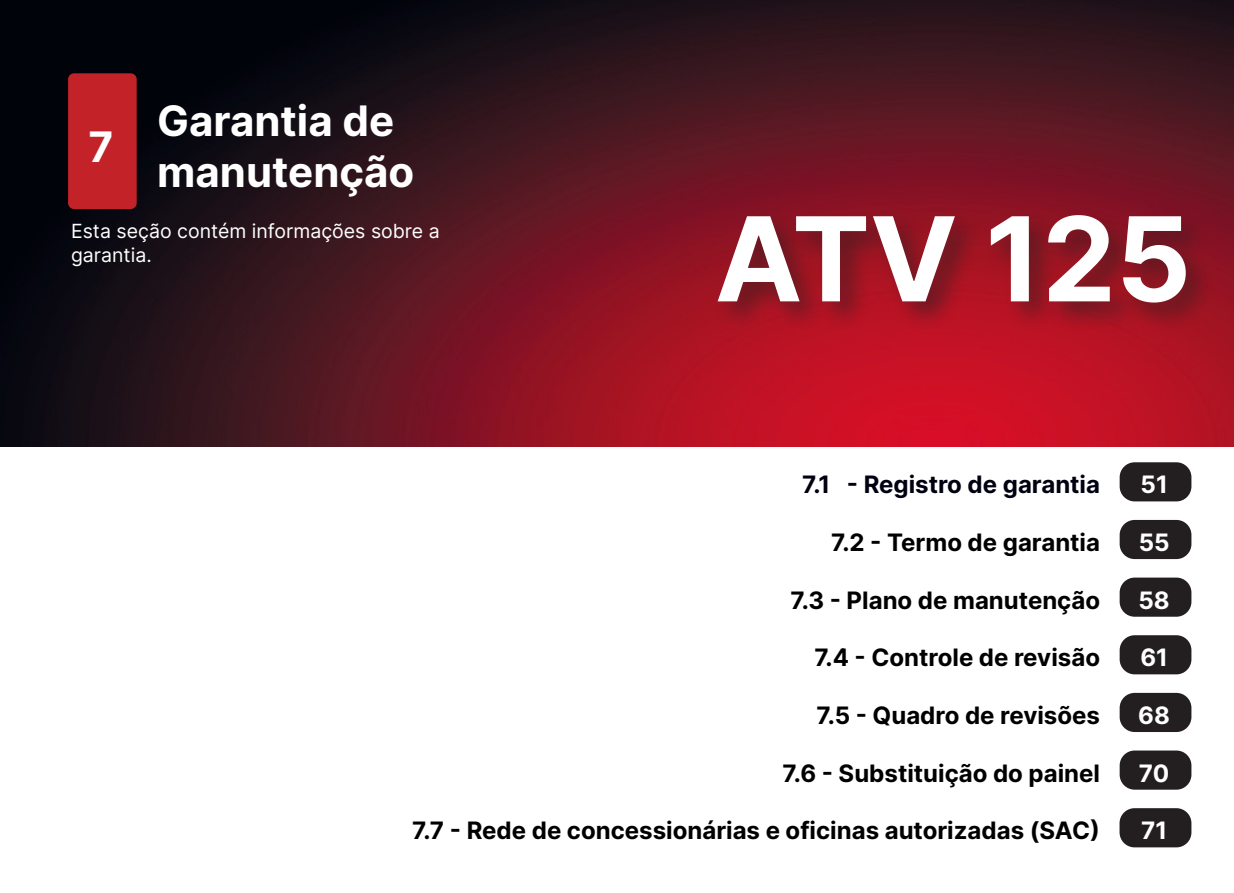
<style>
.page{position:relative;width:1234px;height:893px;background:#fff}
.page>*{position:absolute;margin:0;border:0;box-sizing:border-box;transform-origin:0 0}
.t1{font:700 117px "Inter";color:#fff}
.sub_título{font:700 42px/50.4px "Inter";color:#fff}
.numero_indice{font:700 42px "Inter";color:#fff}
.numero_indice-2{font:700 24px "Inter";color:#000}
.numero_indice-3{font:700 24px "Inter";color:#001}
.numero_indice-4{font:700 24px "Inter";color:#fff}
.sub_título-2{font:19.5px/23.4px "Inter";color:#fff}
</style>
<div class="page">
<img style="left:0;top:0;width:1233px;height:446px">
<div style="left:712px;top:209px;width:503px;height:125px;background:#231f20;opacity:.5"></div>
<div style="left:1119px;top:462px;width:72px;height:39px;background:#231f20;border-radius:15px"></div>
<div style="left:1119px;top:520px;width:72px;height:39px;background:#231f20;border-radius:15px"></div>
<div style="left:1119px;top:578px;width:72px;height:39px;background:#231f20;border-radius:15px"></div>
<div style="left:1119px;top:693px;width:72px;height:39px;background:#231f20;border-radius:15px"></div>
<div style="left:1119px;top:635px;width:72px;height:39px;background:#231f20;border-radius:15px"></div>
<div style="left:1119px;top:808px;width:72px;height:39px;background:#231f20;border-radius:15px"></div>
<div style="left:1119px;top:750px;width:72px;height:40px;background:#231f20;border-radius:15px"></div>
<div style="left:68px;top:73px;width:69px;height:136px;background:#c32328;border-radius:6px"></div>
<p class="sub_título" style="left:157px;top:95px;width:259px">Garantia de manutenção</p>
<p class="sub_título-2" style="left:71px;top:219px;width:370px">Esta seção contém informações sobre a garantia.</p>
<p class="numero_indice" style="left:89px;top:116px;width:26px">7</p>
<h1 class="t1" style="left:714px;top:174px;width:478px">ATV 125</h1>
<p class="numero_indice-3" style="left:802px;top:467px;width:299px">7.1 - Registro de garantia</p>
<p class="numero_indice-4" style="left:1140px;top:467px;width:29px">51</p>
<p class="numero_indice-2" style="left:831px;top:525px;width:270px">7.2 - Termo de garantia</p>
<p class="numero_indice-4" style="left:1138px;top:525px;width:32px">55</p>
<p class="numero_indice-2" style="left:790px;top:583px;width:311px">7.3 - Plano de manutenção</p>
<p class="numero_indice-4" style="left:1138px;top:583px;width:33px">58</p>
<p class="numero_indice-2" style="left:814px;top:640px;width:287px">7.4 - Controle de revisão</p>
<p class="numero_indice-4" style="left:1140px;top:640px;width:29px">61</p>
<p class="numero_indice-2" style="left:816px;top:698px;width:285px">7.5 - Quadro de revisões</p>
<p class="numero_indice-4" style="left:1137px;top:698px;width:33px">68</p>
<p class="numero_indice-2" style="left:782px;top:755px;width:319px">7.6 - Substituição do painel</p>
<p class="numero_indice-4" style="left:1138px;top:755px;width:32px">70</p>
<p class="numero_indice-2" style="left:412px;top:813px;width:689px">7.7 - Rede de concessionárias e oficinas autorizadas (SAC)</p>
<p class="numero_indice-4" style="left:1140px;top:813px;width:28px">71</p>
</div>
